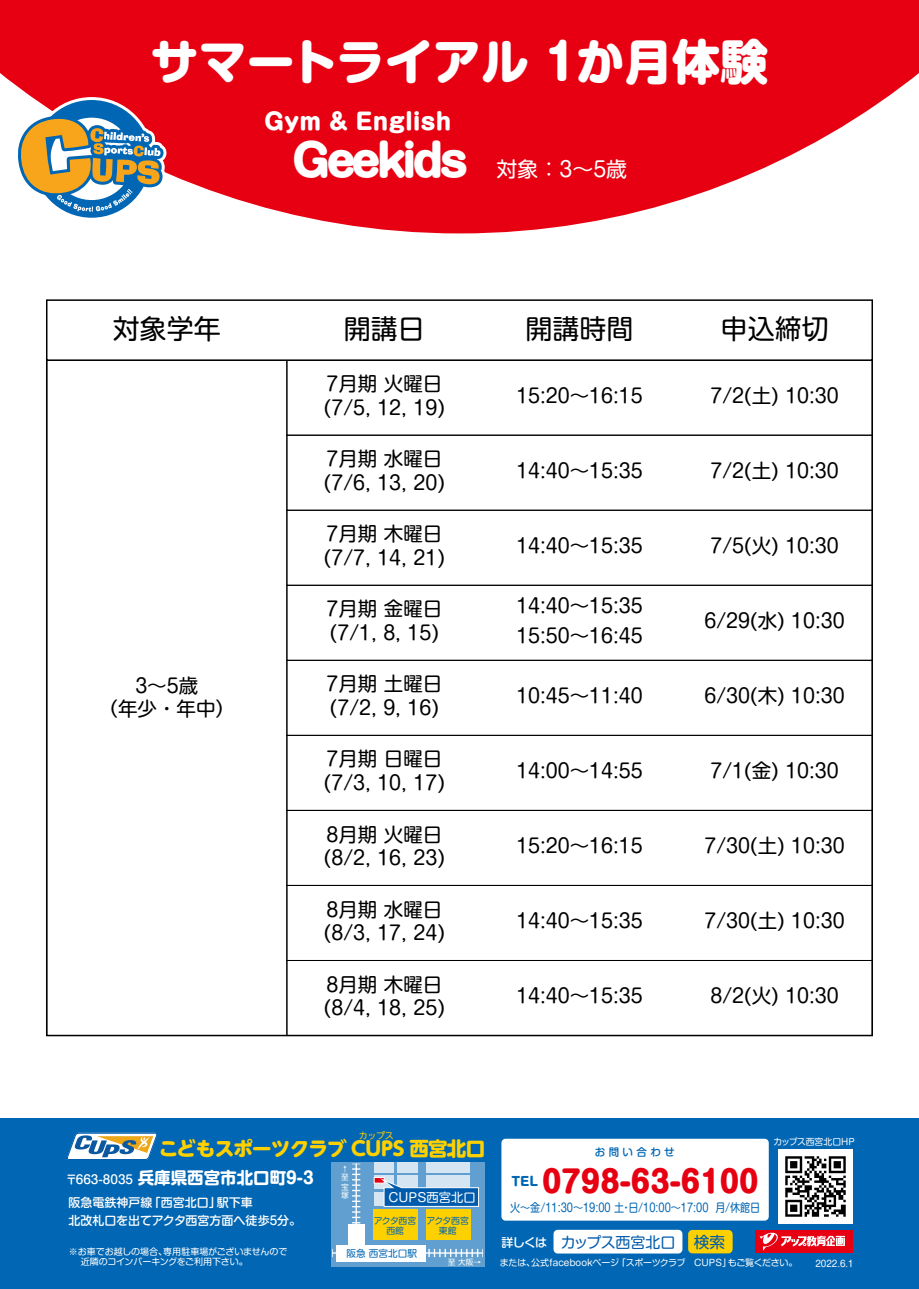
<style>
.page{position:relative;width:919px;height:1289px;background:#fff}
.page>*{position:absolute;margin:0;border:0;box-sizing:border-box;transform-origin:0 0}
.t1{font:800 48px "Shin M Go Pro";color:#fff}
.t2{font:800 43.5px "Shin M Go Pro";letter-spacing:-.1em;color:#fff}
.t3{font:800 30px "Shin M Go Pro";color:#e60012}
.t4{font:27px "Shin M Go Pro";color:#000}
.t5{font:800 22.5px "Shin M Go Pro";color:#fff}
.t6{font:19.5px/23.4px "Shin M Go Pro";color:#000}
.t7{font:800 19.5px "UD Shin M Go Pro";letter-spacing:-.04em;color:#fdd000}
.t8{font:700 16.5px "Shin M Go Pro";color:#fff}
.t9{font:15px "Shin M Go Pro";letter-spacing:-.025em;color:#005bac}
.t10{font:12.3px "Shin M Go Pro";color:#fff}
.t11{font:800 12.3px "Shin M Go Pro";color:#0166b3}
.t12{font:500 12px/18px "Shin M Go Pro";color:#fff}
.t13{font:11.7px "Shin M Go Pro";color:#0166b3;scale:.86 1}
.t14{font:500 10.5px "Shin M Go Pro";letter-spacing:.32em;color:#0166b3}
.t15{font:9.6px "Shin M Go Pro";color:#0166b3}
.t16{font:9px/10.8px "Shin M Go Pro";letter-spacing:-.01em;color:#fff}
.t17{font:9px "UD Shin M Go Pro";color:#fdd000}
.t18{font:8.85px/9.9px "Shin M Go Pro";letter-spacing:-.04em;color:#0166b3;text-align:center}
.t19{font:8.85px "Shin M Go Pro";color:#fff}
.t20{font:7.65px "Shin M Go Pro";color:#fff}
.s1{font-weight:400;font-size:21px}
.s2{font-weight:500;font-size:12px}
.s3{font-weight:500;font-size:12px;color:#fff}
.s4{font-size:15.6px}
</style>
<div class="page">
<div style="left:0;top:1118px;width:918px;height:170px;background:#0166b3"></div>
<div style="left:501px;top:1138px;width:267px;height:82px;background:#fff;border-radius:4px"></div>
<div style="left:553px;top:1229px;width:129px;height:24px;background:#fff;border-radius:4px"></div>
<div style="left:688px;top:1229px;width:44px;height:24px;background:#fdd000;border-radius:4px"></div>
<svg style="left:331px;top:1162px;width:153px;height:104px;background:#6aa4cc"></svg>
<svg style="left:352px;top:1163px;width:8px;height:61px"></svg>
<div style="left:348px;top:1224px;width:17px;height:34px;background:#fff"></div>
<svg style="left:332px;top:1248px;width:151px;height:8px"></svg>
<div style="left:336px;top:1244px;width:90px;height:17px;background:#fff"></div>
<div style="left:374px;top:1192px;width:43px;height:13px;background:#d5e5f2"></div>
<div style="left:426px;top:1175px;width:43px;height:14px;background:#d5e5f2"></div>
<div style="left:426px;top:1162px;width:43px;height:11px;background:#d5e5f2"></div>
<svg style="left:374px;top:1175px;width:19px;height:14px"></svg>
<div style="left:397px;top:1175px;width:20px;height:14px;background:#d5e5f2"></div>
<div style="left:374px;top:1162px;width:19px;height:10px;background:#d5e5f2"></div>
<div style="left:397px;top:1162px;width:20px;height:10px;background:#d5e5f2"></div>
<div style="left:373px;top:1209px;width:44px;height:30px;background:#fdd000"></div>
<svg style="left:374px;top:1177px;width:10px;height:6px"></svg>
<svg style="left:380px;top:1178px;width:99px;height:28px"></svg>
<div style="left:426px;top:1209px;width:44px;height:30px;background:#fdd000"></div>
<img style="left:778px;top:1149px;width:74px;height:74px">
<div style="left:755px;top:1229px;width:97px;height:23px;background:#e60012"></div>
<svg style="left:759px;top:1232px;width:86px;height:18px"></svg>
<svg style="left:67px;top:1132px;width:90px;height:27px;background:#9cb2ba"></svg>
<div style="left:46px;top:359px;width:826px;height:677px;background:#fff;border:2px solid #000"></div>
<div style="left:286px;top:435px;width:586px;height:75px;border:1px solid #000"></div>
<div style="left:286px;top:510px;width:586px;height:75px;border:1px solid #000"></div>
<div style="left:286px;top:810px;width:586px;height:75px;border:1px solid #000"></div>
<div style="left:286px;top:885px;width:586px;height:75px;border:1px solid #000"></div>
<div style="left:286px;top:960px;width:586px;height:75px;border:1px solid #000"></div>
<div style="left:286px;top:585px;width:586px;height:75px;border:1px solid #000"></div>
<div style="left:286px;top:660px;width:586px;height:75px;border:1px solid #000"></div>
<div style="left:286px;top:735px;width:586px;height:75px;border:1px solid #000"></div>
<div style="left:46px;top:299px;width:826px;height:62px;background:#fff;border:2px solid #000"></div>
<svg style="left:0;top:0;width:918px;height:233px;fill:#e60012"></svg>
<svg style="left:14px;top:97px;width:153px;height:124px"></svg>
<h1 class="t1" style="left:151px;top:22px;width:619px">サマートライアル 1か月体験</h1>
<p class="t5" style="left:264px;top:103px;width:189px">Gym &amp; English</p>
<h2 class="t2" style="left:292px;top:125px;width:337px">Geekids <span class="s1">対象：3～5歳</span></h2>
<h3 class="t4" style="left:113px;top:307px;width:109px">対象学年</h3>
<h3 class="t4" style="left:344px;top:307px;width:82px">開講日</h3>
<h3 class="t4" style="left:525px;top:307px;width:109px">開講時間</h3>
<h3 class="t4" style="left:720px;top:307px;width:109px">申込締切</h3>
<p class="t6" style="left:324px;top:370px;width:122px">7月期 火曜日(7/5, 12, 19)</p>
<p class="t6" style="left:324px;top:445px;width:122px">7月期 水曜日(7/6, 13, 20)</p>
<p class="t6" style="left:324px;top:520px;width:122px">7月期 木曜日(7/7, 14, 21)</p>
<p class="t6" style="left:516px;top:381px;width:128px">15:20～16:15</p>
<p class="t6" style="left:710px;top:381px;width:130px">7/2(土) 10:30</p>
<p class="t6" style="left:516px;top:456px;width:128px">14:40～15:35</p>
<p class="t6" style="left:710px;top:456px;width:130px">7/2(土) 10:30</p>
<p class="t6" style="left:516px;top:531px;width:128px">14:40～15:35</p>
<p class="t6" style="left:710px;top:531px;width:130px">7/5(火) 10:30</p>
<p class="t6" style="left:98px;top:671px;width:138px;text-align:center">3～5歳<br>（年少・年中）</p>
<p class="t6" style="left:516px;top:588px;width:128px;line-height:30px">14:40～15:35<br>15:50～16:45</p>
<p class="t6" style="left:326px;top:595px;width:117px">7月期 金曜日(7/1, 8, 15)</p>
<p class="t6" style="left:704px;top:606px;width:142px">6/29(水) 10:30</p>
<p class="t6" style="left:326px;top:670px;width:117px">7月期 土曜日(7/2, 9, 16)</p>
<p class="t6" style="left:324px;top:745px;width:122px">7月期 日曜日(7/3, 10, 17)</p>
<p class="t6" style="left:324px;top:820px;width:122px">8月期 火曜日(8/2, 16, 23)</p>
<p class="t6" style="left:324px;top:895px;width:122px">8月期 水曜日(8/3, 17, 24)</p>
<p class="t6" style="left:324px;top:970px;width:122px">8月期 木曜日(8/4, 18, 25)</p>
<p class="t6" style="left:516px;top:681px;width:128px">10:45～11:40</p>
<p class="t6" style="left:704px;top:681px;width:142px">6/30(木) 10:30</p>
<p class="t6" style="left:516px;top:756px;width:128px">14:00～14:55</p>
<p class="t6" style="left:710px;top:756px;width:130px">7/1(金) 10:30</p>
<p class="t6" style="left:516px;top:831px;width:128px">15:20～16:15</p>
<p class="t6" style="left:704px;top:831px;width:142px">7/30(土) 10:30</p>
<p class="t6" style="left:516px;top:906px;width:128px">14:40～15:35</p>
<p class="t6" style="left:704px;top:906px;width:142px">7/30(土) 10:30</p>
<p class="t6" style="left:516px;top:981px;width:128px">14:40～15:35</p>
<p class="t6" style="left:710px;top:981px;width:130px">8/2(火) 10:30</p>
<p class="t17" style="left:359px;top:1127px;width:36px">カップス</p>
<p class="t7" style="left:159px;top:1132px;width:328px">こどもスポーツクラブ CUPS 西宮北口</p>
<p class="t8" style="left:65px;top:1164px;width:250px"><span class="s2">〒663-8035</span> 兵庫県西宮市北口町9-3</p>
<p class="t12" style="left:68px;top:1191px;width:234px">阪急電鉄神戸線「西宮北口」駅下車<br>北改札口を出てアクタ西宮方面へ徒歩5分。</p>
<p class="t20" style="left:341px;top:1163px;width:9px">↑</p>
<p class="t20" style="left:341px;top:1188px;width:9px">塚</p>
<p class="t20" style="left:341px;top:1170px;width:9px">至</p>
<p class="t20" style="left:341px;top:1181px;width:9px">宝</p>
<p class="t10" style="left:388px;top:1187px;width:89px">CUPS西宮北口</p>
<p class="t18" style="left:374px;top:1214px;width:44px">アクタ西宮西館</p>
<p class="t18" style="left:426px;top:1214px;width:44px">アクタ西宮東館</p>
<p class="t16" style="left:81px;top:1244px;width:208px;text-indent:-12px">※お車でお越しの場合、専用駐車場がございませんので近隣のコインパーキングをご利用下さい。</p>
<p class="t15" style="left:346px;top:1245px;width:72px">阪急 西宮北口駅</p>
<p class="t20" style="left:448px;top:1255px;width:35px">至 大阪→</p>
<p class="t14" style="left:595px;top:1143px;width:81px">お問い合わせ</p>
<p class="t11" style="left:511px;top:1171px;width:28px">TEL</p>
<h3 class="t3" style="left:542px;top:1156px;width:218px">0798-63-6100</h3>
<p class="t13" style="left:510px;top:1198px;width:292px">火～金/11:30～19:00 土・日/10:00～17:00 月/休館日</p>
<p class="t19" style="left:773px;top:1134px;width:83px">カップス西宮北口HP</p>
<p class="t9" style="left:501px;top:1229px;width:225px"><span class="s3">詳しくは</span> カップス西宮北口 <span class="s4">検索</span></p>
<p class="t16" style="left:500px;top:1256px;width:299px">または、公式facebookページ「スポーツクラブ CUPS」もご覧ください。</p>
<p class="t16" style="left:815px;top:1257px;width:40px">2022.6.1</p>
</div>
